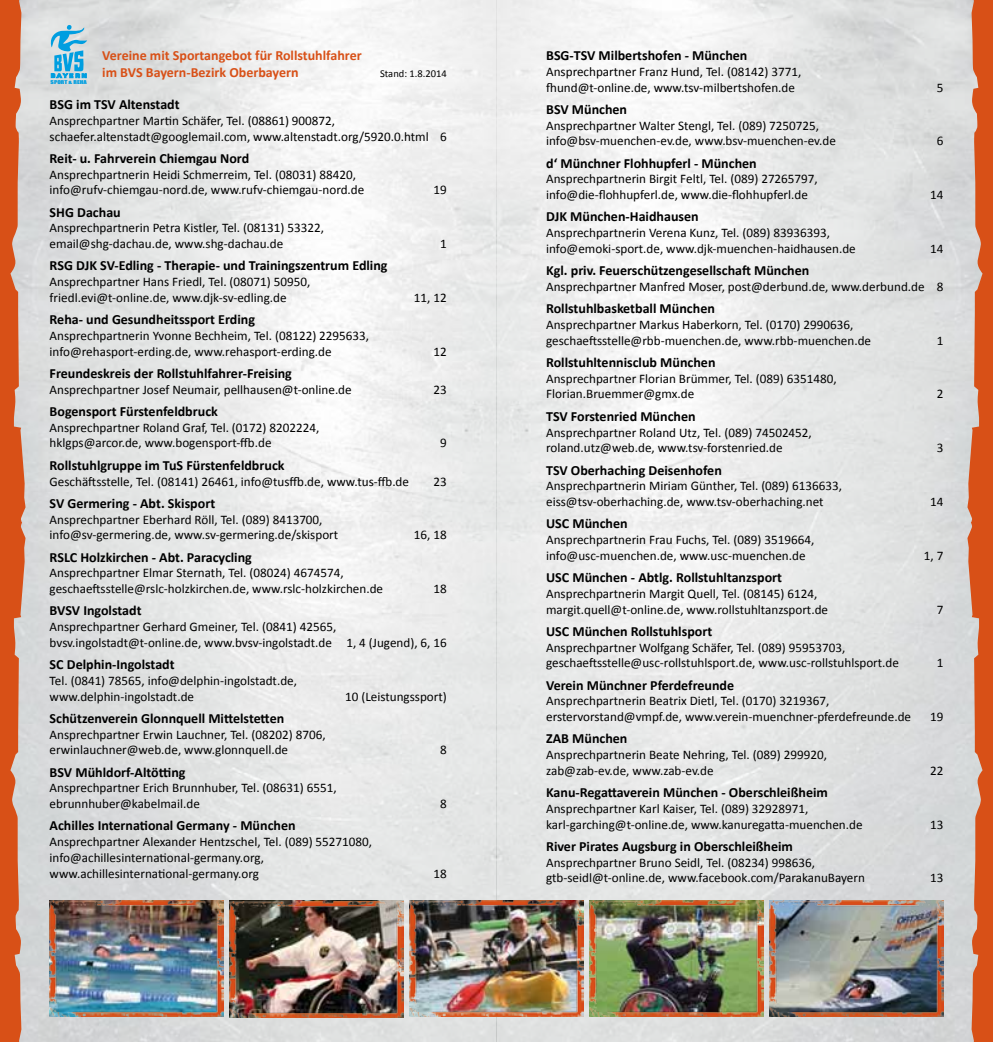
<style>
.page{position:relative;width:993px;height:1042px;background:#fff}
.page>*{position:absolute;margin:0;border:0;box-sizing:border-box;transform-origin:0 0}
.t1{font:700 14px "Calibri";color:#000}
.t2{font:700 14px/16.8px "Calibri";color:#d85017}
.t3{font:13.12px/15.8px "Calibri";color:#000}
.t4{font:10.5px "Calibri";color:#000}
.t5{font:4.9px "Impact";color:#009ee0;scale:1.34 1}
</style>
<div class="page">
<img style="left:26px;top:0;width:941px;height:1042px">
<svg style="left:0;top:0;width:26px;height:1042px;background:#d7744a"></svg>
<svg style="left:967px;top:0;width:25px;height:1042px;background:#d77850"></svg>
<img style="left:229px;top:901px;width:174px;height:116px">
<img style="left:769px;top:900px;width:174px;height:116px">
<img style="left:589px;top:900px;width:174px;height:116px">
<img style="left:409px;top:900px;width:174px;height:116px">
<img style="left:50px;top:900px;width:173px;height:116px">
<svg style="left:50px;top:25px;width:37px;height:53px;background:#7cc2df"></svg>
<p class="t5" style="left:51px;top:80px;width:28px">SPORT &amp; REHA</p>
<p class="t2" style="left:102px;top:47px;width:261px">Vereine mit Sportangebot für Rollstuhlfahrer im BVS Bayern-Bezirk Oberbayern</p>
<p class="t4" style="left:380px;top:67px;width:68px">Stand: 1.8.2014</p>
<p class="t1" style="left:50px;top:95px;width:131px">BSG im TSV Altenstadt</p>
<p class="t3" style="left:50px;top:113px;width:398px">Ansprechpartner Martin Schäfer, Tel. (08861) 900872, schaefer.altenstadt@googlemail.com, www.altenstadt.org/5920.0.html 6</p>
<p class="t1" style="left:50px;top:149px;width:201px">Reit- u. Fahrverein Chiemgau Nord</p>
<p class="t3" style="left:50px;top:166px;width:316px">Ansprechpartnerin Heidi Schmerreim, Tel. (08031) 88420, info@rufv-chiemgau-nord.de, www.rufv-chiemgau-nord.de</p>
<p class="t3" style="left:433px;top:182px;width:15px">19</p>
<p class="t1" style="left:50px;top:203px;width:73px">SHG Dachau</p>
<p class="t3" style="left:50px;top:220px;width:276px">Ansprechpartnerin Petra Kistler, Tel. (08131) 53322, email@shg-dachau.de, www.shg-dachau.de</p>
<p class="t1" style="left:50px;top:257px;width:339px">RSG DJK SV-Edling - Therapie- und Trainingszentrum Edling</p>
<p class="t3" style="left:50px;top:274px;width:262px">Ansprechpartner Hans Friedl, Tel. (08071) 50950, friedl.evi@t-online.de, www.djk-sv-edling.de</p>
<p class="t1" style="left:50px;top:311px;width:207px">Reha- und Gesundheitssport Erding</p>
<p class="t3" style="left:50px;top:328px;width:321px">Ansprechpartnerin Yvonne Bechheim, Tel. (08122) 2295633, info@rehasport-erding.de, www.rehasport-erding.de</p>
<p class="t3" style="left:440px;top:236px;width:8px">1</p>
<p class="t3" style="left:414px;top:290px;width:34px">11, 12</p>
<p class="t3" style="left:433px;top:343px;width:15px">12</p>
<p class="t1" style="left:50px;top:364px;width:244px">Freundeskreis der Rollstuhlfahrer-Freising</p>
<p class="t3" style="left:50px;top:381px;width:303px">Ansprechpartner Josef Neumair, pellhausen@t-online.de</p>
<p class="t3" style="left:433px;top:381px;width:15px">23</p>
<p class="t1" style="left:50px;top:402px;width:170px">Bogensport Fürstenfeldbruck</p>
<p class="t3" style="left:50px;top:419px;width:271px">Ansprechpartner Roland Graf, Tel. (0172) 8202224, hklgps@arcor.de, www.bogensport-ffb.de</p>
<p class="t3" style="left:440px;top:435px;width:8px">9</p>
<p class="t1" style="left:50px;top:456px;width:236px">Rollstuhlgruppe im TuS Fürstenfeldbruck</p>
<p class="t3" style="left:50px;top:473px;width:361px">Geschäftsstelle, Tel. (08141) 26461, info@tusffb.de, www.tus-ffb.de</p>
<p class="t3" style="left:433px;top:473px;width:15px">23</p>
<p class="t1" style="left:50px;top:494px;width:167px">SV Germering - Abt. Skisport</p>
<p class="t3" style="left:50px;top:511px;width:290px">Ansprechpartner Eberhard Röll, Tel. (089) 8413700, info@sv-germering.de, www.sv-germering.de/skisport</p>
<p class="t3" style="left:414px;top:527px;width:34px">16, 18</p>
<p class="t1" style="left:50px;top:548px;width:204px">RSLC Holzkirchen - Abt. Paracycling</p>
<p class="t3" style="left:50px;top:565px;width:335px">Ansprechpartner Elmar Sternath, Tel. (08024) 4674574, geschaeftsstelle@rslc-holzkirchen.de, www.rslc-holzkirchen.de</p>
<p class="t3" style="left:433px;top:581px;width:15px">18</p>
<p class="t1" style="left:50px;top:602px;width:93px">BVSV Ingolstadt</p>
<p class="t3" style="left:50px;top:619px;width:398px">Ansprechpartner Gerhard Gmeiner, Tel. (0841) 42565, bvsv.ingolstadt@t-online.de, www.bvsv-ingolstadt.de 1, 4 (Jugend), 6, 16</p>
<p class="t1" style="left:50px;top:655px;width:126px">SC Delphin-Ingolstadt</p>
<p class="t3" style="left:50px;top:672px;width:249px">Tel. (0841) 78565, info@delphin-ingolstadt.de, www.delphin-ingolstadt.de</p>
<p class="t3" style="left:345px;top:688px;width:103px">10 (Leistungssport)</p>
<p class="t1" style="left:50px;top:709px;width:236px">Schützenverein Glonnquell Mittelstetten</p>
<p class="t3" style="left:50px;top:726px;width:277px">Ansprechpartner Erwin Lauchner, Tel. (08202) 8706, erwinlauchner@web.de, www.glonnquell.de</p>
<p class="t1" style="left:50px;top:763px;width:137px">BSV Mühldorf-Altötting</p>
<p class="t3" style="left:50px;top:780px;width:288px">Ansprechpartner Erich Brunnhuber, Tel. (08631) 6551, ebrunnhuber@kabelmail.de</p>
<p class="t1" style="left:50px;top:817px;width:247px">Achilles International Germany - München</p>
<p class="t3" style="left:50px;top:834px;width:324px">Ansprechpartner Alexander Hentzschel, Tel. (089) 55271080, info@achillesinternational-germany.org, www.achillesinternational-germany.org</p>
<p class="t3" style="left:440px;top:742px;width:8px">8</p>
<p class="t3" style="left:440px;top:796px;width:8px">8</p>
<p class="t3" style="left:433px;top:865px;width:15px">18</p>
<p class="t1" style="left:546px;top:47px;width:203px">BSG-TSV Milbertshofen - München</p>
<p class="t3" style="left:546px;top:64px;width:256px">Ansprechpartner Franz Hund, Tel. (08142) 3771, fhund@t-online.de, www.tsv-milbertshofen.de</p>
<p class="t1" style="left:546px;top:100px;width:82px">BSV München</p>
<p class="t3" style="left:546px;top:117px;width:291px">Ansprechpartner Walter Stengl, Tel. (089) 7250725, info@bsv-muenchen-ev.de, www.bsv-muenchen-ev.de</p>
<p class="t1" style="left:546px;top:154px;width:212px">d‘ Münchner Flohhupferl - München</p>
<p class="t3" style="left:546px;top:171px;width:273px">Ansprechpartnerin Birgit Feltl, Tel. (089) 27265797, info@die-flohhupferl.de, www.die-flohhupferl.de</p>
<p class="t1" style="left:546px;top:208px;width:154px">DJK München-Haidhausen</p>
<p class="t3" style="left:546px;top:225px;width:311px">Ansprechpartnerin Verena Kunz, Tel. (089) 83936393, info@emoki-sport.de, www.djk-muenchen-haidhausen.de</p>
<p class="t3" style="left:936px;top:79px;width:8px">5</p>
<p class="t3" style="left:936px;top:133px;width:8px">6</p>
<p class="t3" style="left:929px;top:187px;width:15px">14</p>
<p class="t3" style="left:929px;top:241px;width:15px">14</p>
<p class="t1" style="left:546px;top:262px;width:265px">Kgl. priv. Feuerschützengesellschaft München</p>
<p class="t3" style="left:546px;top:279px;width:398px">Ansprechpartner Manfred Moser, post@derbund.de, www.derbund.de 8</p>
<p class="t1" style="left:546px;top:300px;width:170px">Rollstuhlbasketball München</p>
<p class="t3" style="left:546px;top:317px;width:326px">Ansprechpartner Markus Haberkorn, Tel. (0170) 2990636, geschaeftsstelle@rbb-muenchen.de, www.rbb-muenchen.de</p>
<p class="t3" style="left:936px;top:332px;width:8px">1</p>
<p class="t1" style="left:546px;top:353px;width:171px">Rollstuhltennisclub München</p>
<p class="t3" style="left:546px;top:370px;width:292px">Ansprechpartner Florian Brümmer, Tel. (089) 6351480,<br>Florian.Bruemmer@gmx.de</p>
<p class="t1" style="left:546px;top:407px;width:151px">TSV Forstenried München</p>
<p class="t3" style="left:546px;top:424px;width:267px">Ansprechpartner Roland Utz, Tel. (089) 74502452, roland.utz@web.de, www.tsv-forstenried.de</p>
<p class="t1" style="left:546px;top:461px;width:177px">TSV Oberhaching Deisenhofen</p>
<p class="t3" style="left:546px;top:478px;width:297px">Ansprechpartnerin Miriam Günther, Tel. (089) 6136633, eiss@tsv-oberhaching.de, www.tsv-oberhaching.net</p>
<p class="t1" style="left:546px;top:515px;width:83px">USC München</p>
<p class="t3" style="left:546px;top:532px;width:269px">Ansprechpartnerin Frau Fuchs, Tel. (089) 3519664, info@usc-muenchen.de, www.usc-muenchen.de</p>
<p class="t1" style="left:546px;top:568px;width:237px">USC München - Abtlg. Rollstuhltanzsport</p>
<p class="t3" style="left:546px;top:585px;width:283px">Ansprechpartnerin Margit Quell, Tel. (08145) 6124, margit.quell@t-online.de, www.rollstuhltanzsport.de</p>
<p class="t1" style="left:546px;top:622px;width:167px">USC München Rollstuhlsport</p>
<p class="t3" style="left:546px;top:639px;width:354px">Ansprechpartner Wolfgang Schäfer, Tel. (089) 95953703, geschaeftsstelle@usc-rollstuhlsport.de, www.usc-rollstuhlsport.de</p>
<p class="t1" style="left:546px;top:676px;width:189px">Verein Münchner Pferdefreunde</p>
<p class="t3" style="left:546px;top:693px;width:366px">Ansprechpartnerin Beatrix Dietl, Tel. (0170) 3219367, erstervorstand@vmpf.de, www.verein-muenchner-pferdefreunde.de</p>
<p class="t1" style="left:546px;top:730px;width:83px">ZAB München</p>
<p class="t3" style="left:546px;top:747px;width:282px">Ansprechpartnerin Beate Nehring, Tel. (089) 299920, zab@zab-ev.de, www.zab-ev.de</p>
<p class="t1" style="left:546px;top:783px;width:283px">Kanu-Regattaverein München - Oberschleißheim</p>
<p class="t3" style="left:546px;top:801px;width:318px">Ansprechpartner Karl Kaiser, Tel. (089) 32928971, karl-garching@t-online.de, www.kanuregatta-muenchen.de</p>
<p class="t1" style="left:546px;top:837px;width:248px">River Pirates Augsburg in Oberschleißheim</p>
<p class="t3" style="left:546px;top:854px;width:320px">Ansprechpartner Bruno Seidl, Tel. (08234) 998636, gtb-seidl@t-online.de, www.facebook.com/ParakanuBayern</p>
<p class="t3" style="left:936px;top:386px;width:8px">2</p>
<p class="t3" style="left:936px;top:440px;width:8px">3</p>
<p class="t3" style="left:929px;top:494px;width:15px">14</p>
<p class="t3" style="left:923px;top:547px;width:21px">1, 7</p>
<p class="t3" style="left:936px;top:601px;width:8px">7</p>
<p class="t3" style="left:936px;top:655px;width:8px">1</p>
<p class="t3" style="left:929px;top:709px;width:15px">19</p>
<p class="t3" style="left:929px;top:763px;width:15px">22</p>
<p class="t3" style="left:929px;top:816px;width:15px">13</p>
<p class="t3" style="left:929px;top:870px;width:15px">13</p>
</div>
